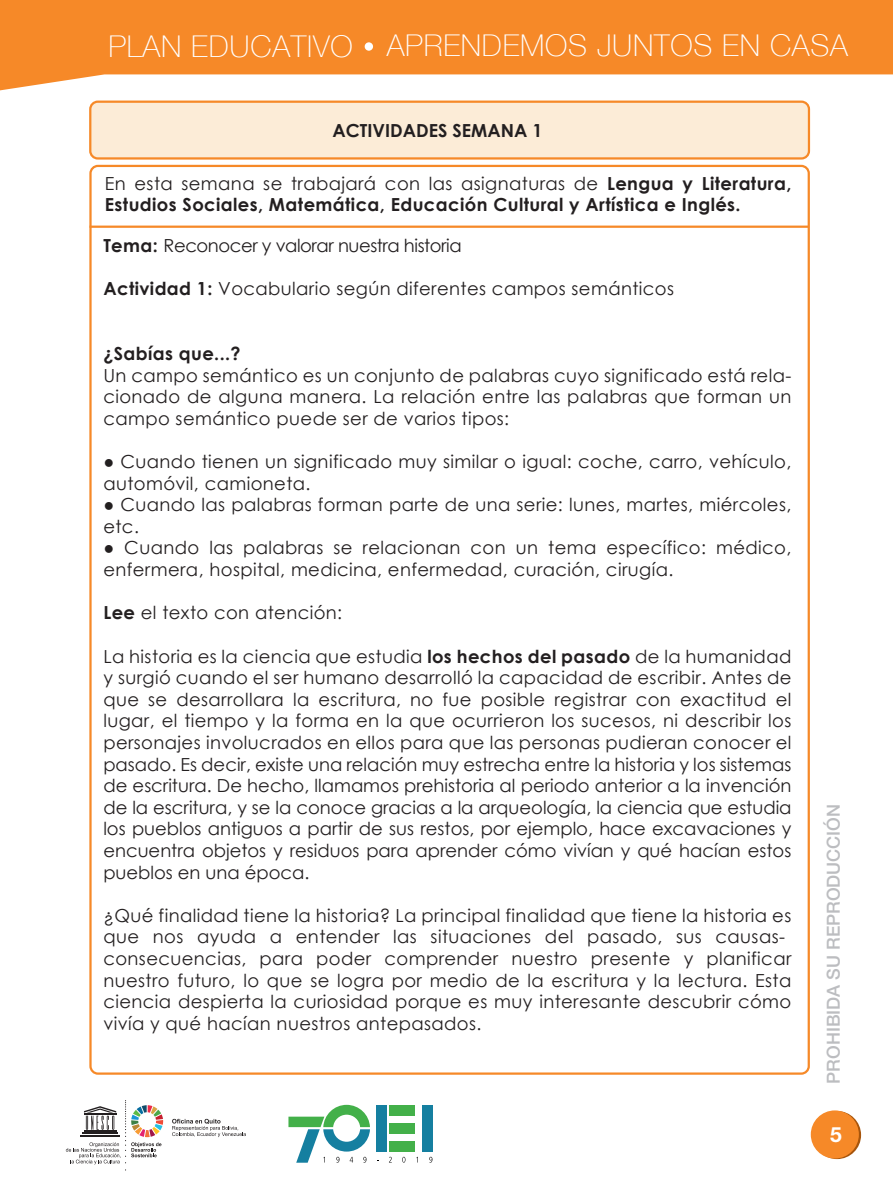
<style>
.page{position:relative;width:893px;height:1191px;background:#fff}
.page>*{position:absolute;margin:0;border:0;box-sizing:border-box;transform-origin:0 0}
.t1{font:100 30px "Helvetica Neue";letter-spacing:.025em;color:#fff}
.t2{font:700 21px "Helvetica Neue LT Std";color:#fff}
.t3{font:18px/21.6px "Century Gothic";letter-spacing:.02em;color:#231f20}
.t4{font:700 18px/21.6px "Century Gothic";letter-spacing:.02em;color:#231f20}
.t5{font:18px "Century Gothic";letter-spacing:-.025em;color:#231f20}
.t6{font:500 18px "Helvetica Neue LT Std";color:#bcbdc0}
.t7{font:700 18px "Century Gothic";color:#231f20}
.s1{font-weight:400}
.s2{font-weight:700}
</style>
<div class="page">
<svg style="left:0;top:0;width:893px;height:90px;fill:#f68928"></svg>
<div style="left:365px;top:42px;width:8px;height:9px;background:#fff;border-radius:50%"></div>
<svg style="left:813px;top:1111px;width:48px;height:48px"></svg>
<div style="left:811px;top:1110px;width:48px;height:48px;background:#f68928;border-radius:50%"></div>
<svg style="left:66px;top:1100px;width:97px;height:70px"></svg>
<svg style="left:172px;top:1118px;width:74px;height:19px"></svg>
<div style="left:92px;top:102px;width:716px;height:55px;background:#fcecd7"></div>
<div style="left:89px;top:101px;width:721px;height:59px;border:2px solid #f68928;border-radius:8px"></div>
<hr style="left:90px;top:225px;width:719px;height:3px;background:#f68928">
<div style="left:422px;top:1104px;width:11px;height:47px;background:#157fa0"></div>
<div style="left:376px;top:1104px;width:11px;height:47px;background:#157fa0"></div>
<div style="left:389px;top:1104px;width:25px;height:11px;background:#43b049"></div>
<div style="left:389px;top:1122px;width:25px;height:11px;background:#43b049"></div>
<div style="left:389px;top:1141px;width:25px;height:10px;background:#43b049"></div>
<svg style="left:288px;top:1104px;width:82px;height:58px"></svg>
<svg style="left:402px;top:1156px;width:3px;height:6px"></svg>
<svg style="left:429px;top:1156px;width:3px;height:6px"></svg>
<h1 class="t1" style="left:108px;top:22px;width:741px">PLAN EDUCATIVO APRENDEMOS JUNTOS EN CASA</h1>
<p class="t7" style="left:333px;top:117px;width:211px">ACTIVIDADES SEMANA 1</p>
<p class="t4" style="left:105px;top:172px;width:688px"><span class="s1">En esta semana se trabajará con las asignaturas de</span> Lengua y Literatura,<br>Estudios Sociales, Matemática, Educación Cultural y Artística e Inglés.</p>
<p class="t5" style="left:103px;top:233px;width:360px"><span class="s2">Tema:</span> Reconocer y valorar nuestra historia</p>
<p class="t3" style="left:103px;top:277px;width:572px"><span class="s2">Actividad 1:</span> Vocabulario según diferentes campos semánticos</p>
<p class="t4" style="left:103px;top:342px;width:139px">¿Sabías que...?</p>
<p class="t3" style="left:103px;top:364px;width:689px;text-align:justify">Un campo semántico es un conjunto de palabras cuyo significado está rela&shy;cionado de alguna manera. La relación entre las palabras que forman un campo semántico puede ser de varios tipos:</p>
<p class="t3" style="left:103px;top:450px;width:690px">● Cuando tienen un significado muy similar o igual: coche, carro, vehículo, automóvil, camioneta.</p>
<p class="t3" style="left:103px;top:493px;width:689px">● Cuando las palabras forman parte de una serie: lunes, martes, miércoles, etc.</p>
<p class="t3" style="left:103px;top:537px;width:689px">● Cuando las palabras se relacionan con un tema específico: médico, enfermera, hospital, medicina, enfermedad, curación, cirugía.</p>
<p class="t3" style="left:103px;top:601px;width:240px"><span class="s2">Lee</span> el texto con atención:</p>
<p class="t3" style="left:103px;top:645px;width:690px;text-align:justify">La historia es la ciencia que estudia <span class="s2">los hechos del pasado</span> de la humanidad y surgió cuando el ser humano desarrolló la capacidad de escribir. Antes de que se desarrollara la escritura, no fue posible registrar con exactitud el lugar, el tiempo y la forma en la que ocurrieron los sucesos, ni describir los personajes involucrados en ellos para que las personas pudieran conocer el pasado. Es decir, existe una relación muy estrecha entre la historia y los sistemas de escritura. De hecho, llamamos prehistoria al periodo anterior a la invención de la escritura, y se la conoce gracias a la arqueología, la ciencia que estudia los pueblos antiguos a partir de sus restos, por ejemplo, hace excavaciones y encuentra objetos y residuos para aprender cómo vivían y qué hacían estos pueblos en una época.</p>
<p class="t3" style="left:103px;top:904px;width:690px">¿Qué finalidad tiene la historia? La principal finalidad que tiene la historia es que nos ayuda a entender las situaciones del pasado, sus causas&shy;consecuencias, para poder comprender nuestro presente y planificar nuestro futuro, lo que se logra por medio de la escritura y la lectura. Esta ciencia despierta la curiosidad porque es muy interesante descubrir cómo vivía y qué hacían nuestros antepasados.</p>
<p class="t6" style="left:823px;top:1083px;width:281px;rotate:-90deg">PROHIBIDA SU REPRODUCCIÓN</p>
<p class="t2" style="left:830px;top:1121px;width:13px">5</p>
</div>
